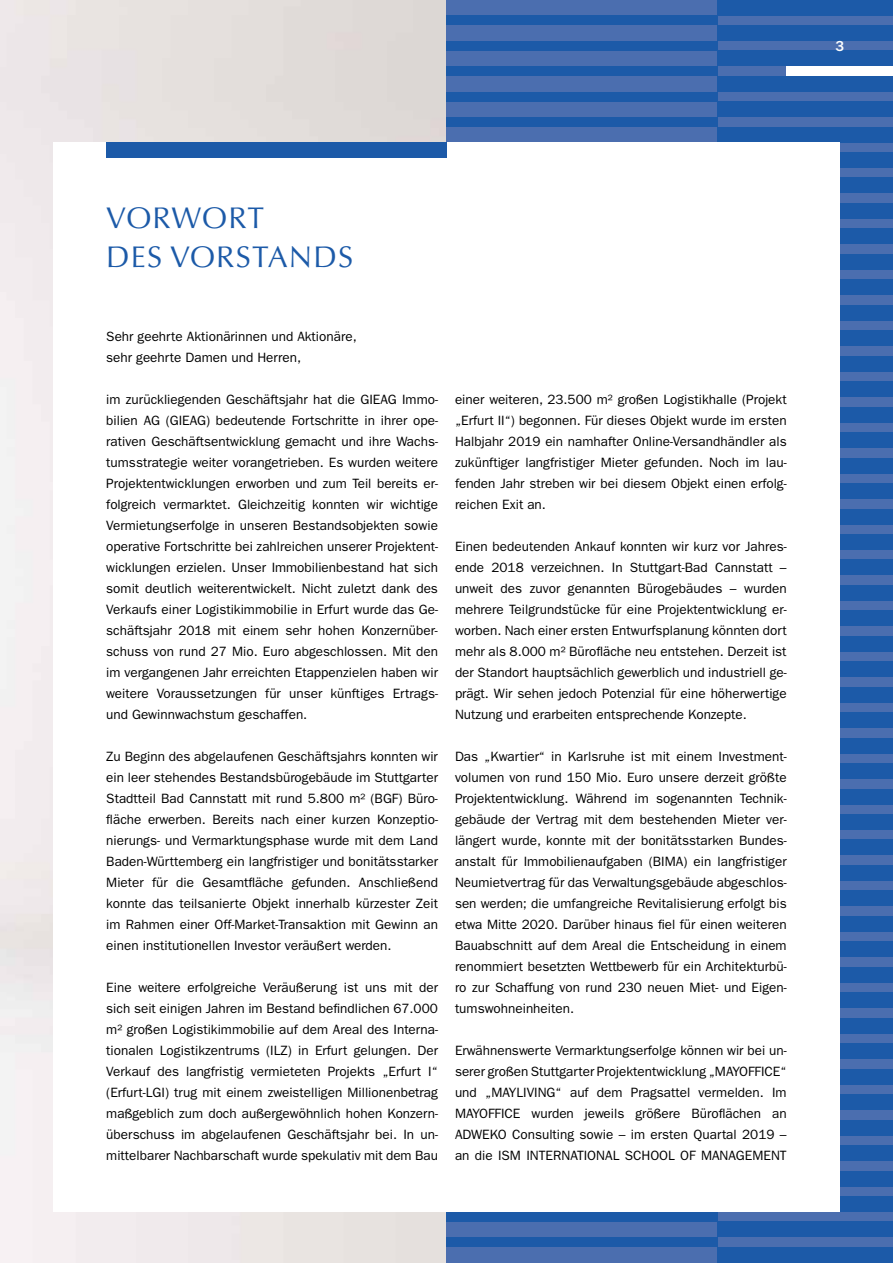
<style>
.page{position:relative;width:893px;height:1263px;background:#fff}
.page>*{position:absolute;margin:0;border:0;box-sizing:border-box;transform-origin:0 0}
.t1{font:30px/39px "Optima LT Std";letter-spacing:.04em;color:#1c5aa8}
.t2{font:500 15px "ITC Franklin Gothic Std";color:#fff}
.t3{font:13.5px/21px "ITC Franklin Gothic Std";color:#000;text-align:justify}
</style>
<div class="page">
<div style="left:446px;top:0;width:447px;height:1263px;background:#4b6eaf"></div>
<div style="left:446px;top:41px;width:272px;height:9px;background:#1c5aa8"></div>
<div style="left:446px;top:92px;width:272px;height:9px;background:#1c5aa8"></div>
<div style="left:446px;top:1212px;width:272px;height:9px;background:#1c5aa8"></div>
<div style="left:446px;top:15px;width:272px;height:10px;background:#1c5aa8"></div>
<div style="left:446px;top:66px;width:272px;height:10px;background:#1c5aa8"></div>
<div style="left:446px;top:117px;width:272px;height:10px;background:#1c5aa8"></div>
<div style="left:446px;top:1237px;width:272px;height:10px;background:#1c5aa8"></div>
<div style="left:718px;top:0;width:175px;height:15px;background:#1c5aa8"></div>
<div style="left:718px;top:50px;width:175px;height:16px;background:#1c5aa8"></div>
<div style="left:718px;top:101px;width:175px;height:16px;background:#1c5aa8"></div>
<div style="left:718px;top:152px;width:175px;height:16px;background:#1c5aa8"></div>
<div style="left:718px;top:203px;width:175px;height:16px;background:#1c5aa8"></div>
<div style="left:718px;top:254px;width:175px;height:16px;background:#1c5aa8"></div>
<div style="left:718px;top:305px;width:175px;height:16px;background:#1c5aa8"></div>
<div style="left:718px;top:356px;width:175px;height:16px;background:#1c5aa8"></div>
<div style="left:718px;top:407px;width:175px;height:15px;background:#1c5aa8"></div>
<div style="left:718px;top:458px;width:175px;height:15px;background:#1c5aa8"></div>
<div style="left:718px;top:509px;width:175px;height:15px;background:#1c5aa8"></div>
<div style="left:718px;top:560px;width:175px;height:15px;background:#1c5aa8"></div>
<div style="left:718px;top:611px;width:175px;height:15px;background:#1c5aa8"></div>
<div style="left:718px;top:661px;width:175px;height:16px;background:#1c5aa8"></div>
<div style="left:718px;top:712px;width:175px;height:16px;background:#1c5aa8"></div>
<div style="left:718px;top:763px;width:175px;height:16px;background:#1c5aa8"></div>
<div style="left:718px;top:814px;width:175px;height:16px;background:#1c5aa8"></div>
<div style="left:718px;top:865px;width:175px;height:16px;background:#1c5aa8"></div>
<div style="left:718px;top:916px;width:175px;height:16px;background:#1c5aa8"></div>
<div style="left:718px;top:967px;width:175px;height:15px;background:#1c5aa8"></div>
<div style="left:718px;top:1018px;width:175px;height:15px;background:#1c5aa8"></div>
<div style="left:718px;top:1069px;width:175px;height:15px;background:#1c5aa8"></div>
<div style="left:718px;top:1120px;width:175px;height:15px;background:#1c5aa8"></div>
<div style="left:718px;top:1171px;width:175px;height:15px;background:#1c5aa8"></div>
<div style="left:718px;top:1221px;width:175px;height:16px;background:#1c5aa8"></div>
<div style="left:718px;top:25px;width:175px;height:16px;background:#1c5aa8"></div>
<div style="left:718px;top:76px;width:175px;height:15px;background:#1c5aa8"></div>
<div style="left:718px;top:127px;width:175px;height:15px;background:#1c5aa8"></div>
<div style="left:718px;top:178px;width:175px;height:15px;background:#1c5aa8"></div>
<div style="left:718px;top:229px;width:175px;height:15px;background:#1c5aa8"></div>
<div style="left:718px;top:279px;width:175px;height:16px;background:#1c5aa8"></div>
<div style="left:718px;top:330px;width:175px;height:16px;background:#1c5aa8"></div>
<div style="left:718px;top:381px;width:175px;height:16px;background:#1c5aa8"></div>
<div style="left:718px;top:432px;width:175px;height:16px;background:#1c5aa8"></div>
<div style="left:718px;top:483px;width:175px;height:16px;background:#1c5aa8"></div>
<div style="left:718px;top:534px;width:175px;height:16px;background:#1c5aa8"></div>
<div style="left:718px;top:585px;width:175px;height:16px;background:#1c5aa8"></div>
<div style="left:718px;top:636px;width:175px;height:15px;background:#1c5aa8"></div>
<div style="left:718px;top:687px;width:175px;height:15px;background:#1c5aa8"></div>
<div style="left:718px;top:738px;width:175px;height:15px;background:#1c5aa8"></div>
<div style="left:718px;top:789px;width:175px;height:15px;background:#1c5aa8"></div>
<div style="left:718px;top:840px;width:175px;height:15px;background:#1c5aa8"></div>
<div style="left:718px;top:890px;width:175px;height:16px;background:#1c5aa8"></div>
<div style="left:718px;top:941px;width:175px;height:16px;background:#1c5aa8"></div>
<div style="left:718px;top:992px;width:175px;height:16px;background:#1c5aa8"></div>
<div style="left:718px;top:1043px;width:175px;height:16px;background:#1c5aa8"></div>
<div style="left:718px;top:1094px;width:175px;height:16px;background:#1c5aa8"></div>
<div style="left:718px;top:1145px;width:175px;height:16px;background:#1c5aa8"></div>
<div style="left:718px;top:1196px;width:175px;height:15px;background:#1c5aa8"></div>
<div style="left:718px;top:1247px;width:175px;height:15px;background:#1c5aa8"></div>
<div style="left:53px;top:142px;width:787px;height:1069px;background:#fff"></div>
<div style="left:106px;top:142px;width:340px;height:16px;background:#1c5aa8"></div>
<div style="left:787px;top:66px;width:106px;height:10px;background:#fff"></div>
<p class="t2" style="left:835px;top:37px;width:10px">3</p>
<h1 class="t1" style="left:106px;top:199px;width:248px">VORWORT<br>DES VORSTANDS</h1>
<p class="t3" style="left:106px;top:326px;width:252px">Sehr geehrte Aktionärinnen und Aktionäre, sehr geehrte Damen und Herren,</p>
<p class="t3" style="left:106px;top:389px;width:333px">im zurückliegenden Geschäftsjahr hat die GIEAG Immo&shy;bilien AG (GIEAG) bedeutende Fortschritte in ihrer ope&shy;rativen Geschäftsentwicklung gemacht und ihre Wachs&shy;tumsstrategie weiter vorangetrieben. Es wurden weitere Projektentwicklungen erworben und zum Teil bereits er&shy;folgreich vermarktet. Gleichzeitig konnten wir wichtige Vermietungserfolge in unseren Bestandsobjekten sowie operative Fortschritte bei zahlreichen unserer Projektent&shy;wicklungen erzielen. Unser Immobilienbestand hat sich somit deutlich weiterentwickelt. Nicht zuletzt dank des Verkaufs einer Logistikimmobilie in Erfurt wurde das Ge&shy;schäftsjahr 2018 mit einem sehr hohen Konzernüber&shy;schuss von rund 27 Mio. Euro abgeschlossen. Mit den im vergangenen Jahr erreichten Etappenzielen haben wir weitere Voraussetzungen für unser künftiges Ertrags&shy;und Gewinnwachstum geschaffen.</p>
<p class="t3" style="left:106px;top:746px;width:333px">Zu Beginn des abgelaufenen Geschäftsjahrs konnten wir ein leer stehendes Bestandsbürogebäude im Stuttgarter Stadtteil Bad Cannstatt mit rund 5.800 m² (BGF) Büro&shy;fläche erwerben. Bereits nach einer kurzen Konzeptio&shy;nierungs- und Vermarktungsphase wurde mit dem Land Baden-Württemberg ein langfristiger und bonitätsstarker Mieter für die Gesamtfläche gefunden. Anschließend konnte das teilsanierte Objekt innerhalb kürzester Zeit im Rahmen einer Off-Market-Transaktion mit Gewinn an einen institutionellen Investor veräußert werden.</p>
<p class="t3" style="left:106px;top:977px;width:333px">Eine weitere erfolgreiche Veräußerung ist uns mit der sich seit einigen Jahren im Bestand befindlichen 67.000 m² großen Logistikimmobilie auf dem Areal des Interna&shy;tionalen Logistikzentrums (ILZ) in Erfurt gelungen. Der Verkauf des langfristig vermieteten Projekts „Erfurt I“ (Erfurt-LGI) trug mit einem zweistelligen Millionenbetrag maßgeblich zum doch außergewöhnlich hohen Konzern&shy;überschuss im abgelaufenen Geschäftsjahr bei. In un&shy;mittelbarer Nachbarschaft wurde spekulativ mit dem Bau</p>
<p class="t3" style="left:455px;top:389px;width:333px">einer weiteren, 23.500 m² großen Logistikhalle (Projekt „Erfurt II“) begonnen. Für dieses Objekt wurde im ersten Halbjahr 2019 ein namhafter Online-Versandhändler als zukünftiger langfristiger Mieter gefunden. Noch im lau&shy;fenden Jahr streben wir bei diesem Objekt einen erfolg&shy;reichen Exit an.</p>
<p class="t3" style="left:455px;top:536px;width:333px">Einen bedeutenden Ankauf konnten wir kurz vor Jahres&shy;ende 2018 verzeichnen. In Stuttgart-Bad Cannstatt – unweit des zuvor genannten Bürogebäudes – wurden mehrere Teilgrundstücke für eine Projektentwicklung er&shy;worben. Nach einer ersten Entwurfsplanung könnten dort mehr als 8.000 m² Bürofläche neu entstehen. Derzeit ist der Standort hauptsächlich gewerblich und industriell ge&shy;prägt. Wir sehen jedoch Potenzial für eine höherwertige Nutzung und erarbeiten entsprechende Konzepte.</p>
<p class="t3" style="left:455px;top:746px;width:333px">Das „Kwartier“ in Karlsruhe ist mit einem Investment&shy;volumen von rund 150 Mio. Euro unsere derzeit größte Projektentwicklung. Während im sogenannten Technik&shy;gebäude der Vertrag mit dem bestehenden Mieter ver&shy;längert wurde, konnte mit der bonitätsstarken Bundes&shy;anstalt für Immobilienaufgaben (BIMA) ein langfristiger Neumietvertrag für das Verwaltungsgebäude abgeschlos&shy;sen werden; die umfangreiche Revitalisierung erfolgt bis etwa Mitte 2020. Darüber hinaus fiel für einen weiteren Bauabschnitt auf dem Areal die Entscheidung in einem renommiert besetzten Wettbewerb für ein Architekturbü&shy;ro zur Schaffung von rund 230 neuen Miet- und Eigen&shy;tumswohneinheiten.</p>
<p class="t3" style="left:455px;top:1040px;width:333px">Erwähnenswerte Vermarktungserfolge können wir bei un&shy;serer großen Stuttgarter Projektentwicklung „MAYOFFICE“ und „MAYLIVING“ auf dem Pragsattel vermelden. Im MAYOFFICE wurden jeweils größere Büroflächen an ADWEKO Consulting sowie – im ersten Quartal 2019 – an die ISM INTERNATIONAL SCHOOL OF MANAGEMENT</p>
</div>
